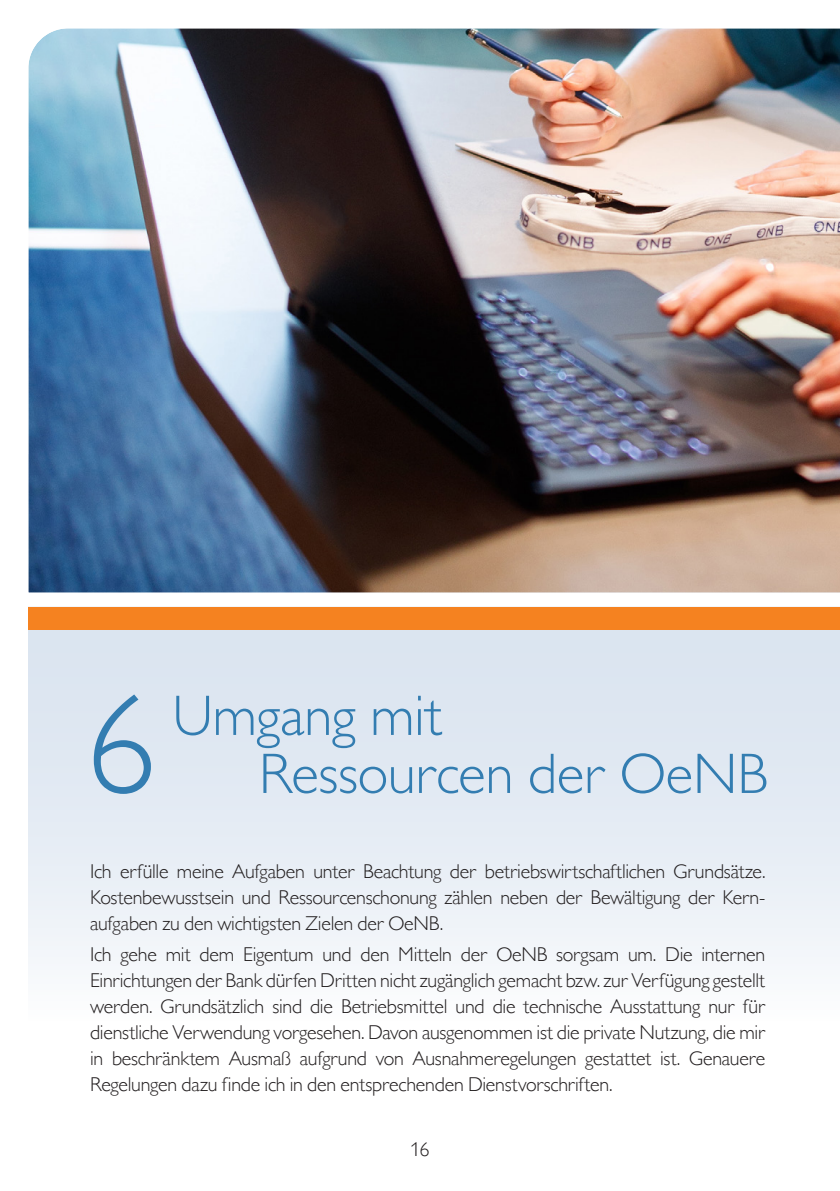
<style>
.page{position:relative;width:840px;height:1191px;background:#fff}
.page>*{position:absolute;margin:0;border:0;box-sizing:border-box;transform-origin:0 0}
.t1{font:300 142px "Gill Sans MT Pro";color:#337db1}
.t2{font:300 57.4px "Gill Sans MT Pro";letter-spacing:-.005em;color:#337db1}
.t3{font:300 20px/26px "Gill Sans MT Pro";letter-spacing:-.01em;color:#231f20;text-align:justify}
</style>
<div class="page">
<svg style="left:28px;top:629px;width:811px;height:335px;background:#e4ebf3"></svg>
<img style="left:28px;top:28px;width:811px;height:579px">
<div style="left:28px;top:607px;width:811px;height:22px;background:#f58220"></div>
<h1 class="t1" style="left:85px;top:659px;width:73px">6</h1>
<h2 class="t2" style="left:172px;top:681px;width:271px">Umgang mit</h2>
<h2 class="t2" style="left:259px;top:739px;width:510px">Ressourcen der OeNB</h2>
<p class="t3" style="left:90px;top:857px;width:676px">Ich erfülle meine Aufgaben unter Beachtung der betriebswirtschaftlichen Grundsätze.<br>Kostenbewusstsein und Ressourcenschonung zählen neben der Bewältigung der Kern&shy;aufgaben zu den wichtigsten Zielen der OeNB.</p>
<p class="t3" style="left:90px;top:941px;width:676px">Ich gehe mit dem Eigentum und den Mitteln der OeNB sorgsam um. Die internen Einrichtungen der Bank dürfen Dritten nicht zugänglich gemacht bzw. zur Verfügung gestellt werden. Grundsätzlich sind die Betriebsmittel und die technische Ausstattung nur für dienstliche Verwendung vorgesehen. Davon ausgenommen ist die private Nutzung, die mir in beschränktem Ausmaß aufgrund von Ausnahmeregelungen gestattet ist. Genauere Regelungen dazu finde ich in den entsprechenden Dienstvorschriften.</p>
<p class="t3" style="left:410px;top:1135px;width:20px">16</p>
</div>
